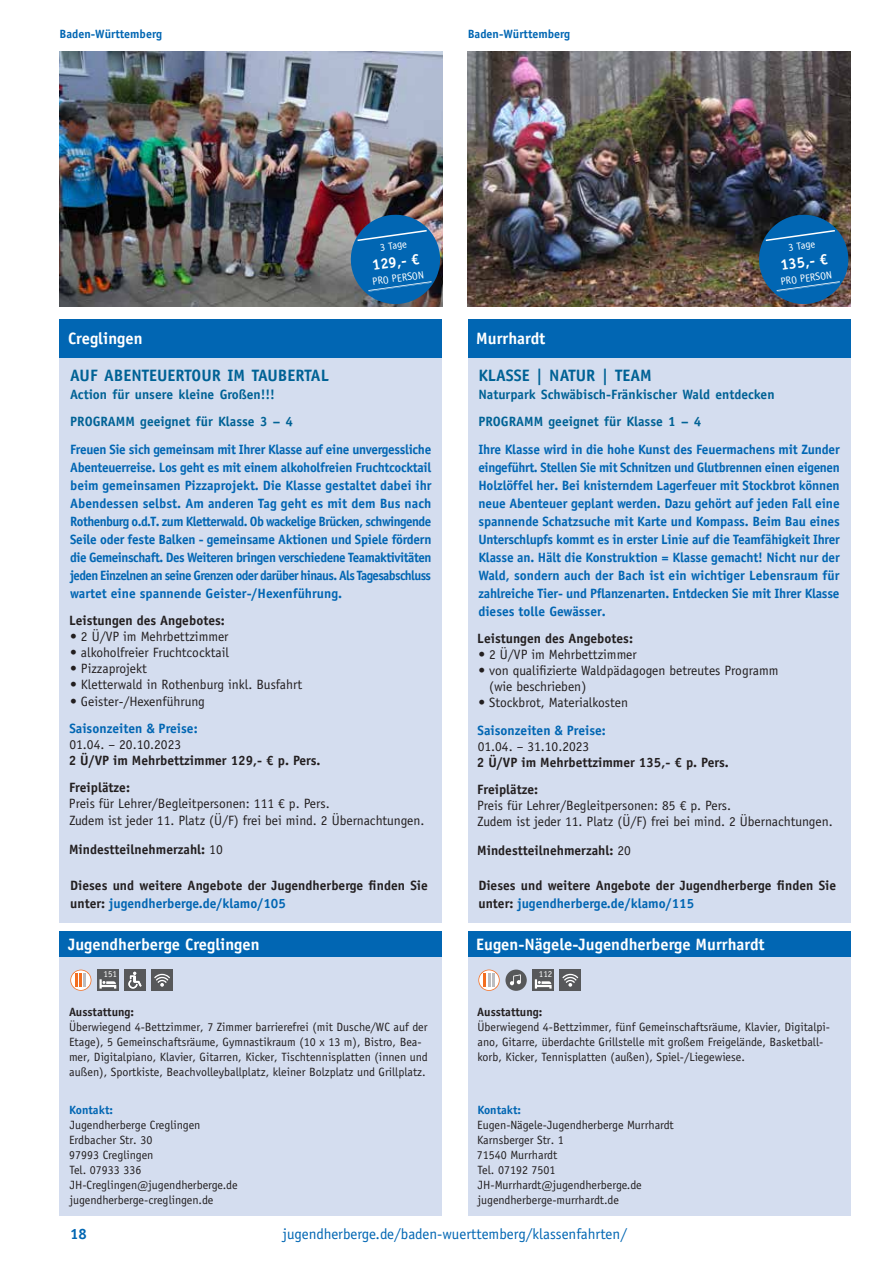
<style>
.page{position:relative;width:893px;height:1263px;background:#fff}
.page>*{position:absolute;margin:0;border:0;box-sizing:border-box;transform-origin:0 0}
.t1{font:700 16.5px "Officina Sans Std";color:#fff}
.t2{font:700 16.5px "Officina Sans Std";color:#006295}
.t3{font:15px "Officina Sans Std";color:#0166b3}
.t4{font:700 15px "Officina Sans Std";color:#fff}
.t5{font:700 15px "Officina Sans Std";color:#0166b3}
.t6{font:700 13.5px/18px "Officina Sans Std";color:#0166b3;text-align:justify}
.t7{font:13.5px/16.2px "Officina Sans Std";color:#231f20}
.t8{font:700 13.5px/18px "Officina Sans Std";color:#231f20}
.t9{font:700 13.5px/26.7px "Officina Sans Std";color:#006295}
.t10{font:12px/15px "Officina Sans Std";color:#231f20}
.t11{font:700 12px "Officina Sans Std";color:#0166b3}
.t12{font:700 12px "Officina Sans Std";color:#231f20}
.t13{font:10.5px "Officina Sans Std";color:#fff}
.t14{font:9px "Officina Sans Std";color:#fff}
.s1{font-weight:400}
.s2{color:#0166b3}
</style>
<div class="page">
<img style="left:60px;top:51px;width:382px;height:230px">
<img style="left:59px;top:281px;width:289px;height:26px">
<img style="left:348px;top:212px;width:95px;height:95px">
<div style="left:60px;top:319px;width:382px;height:604px;background:#d4ddef"></div>
<div style="left:60px;top:319px;width:382px;height:38px;background:#0166b3"></div>
<div style="left:60px;top:931px;width:382px;height:285px;background:#d4ddef"></div>
<div style="left:60px;top:931px;width:382px;height:26px;background:#0166b3"></div>
<div style="left:151px;top:969px;width:22px;height:22px;background:#57585a"></div>
<svg style="left:154px;top:974px;width:16px;height:13px"></svg>
<div style="left:124px;top:969px;width:22px;height:22px;background:#57585a"></div>
<svg style="left:128px;top:972px;width:13px;height:17px"></svg>
<div style="left:97px;top:969px;width:22px;height:22px;background:#57585a"></div>
<svg style="left:99px;top:979px;width:17px;height:9px"></svg>
<svg style="left:70px;top:970px;width:21px;height:21px"></svg>
<img style="left:468px;top:51px;width:382px;height:230px">
<img style="left:467px;top:281px;width:289px;height:26px">
<img style="left:756px;top:212px;width:95px;height:95px">
<div style="left:468px;top:319px;width:382px;height:604px;background:#d4ddef"></div>
<div style="left:468px;top:319px;width:382px;height:38px;background:#0166b3"></div>
<div style="left:468px;top:931px;width:382px;height:285px;background:#d4ddef"></div>
<div style="left:468px;top:931px;width:382px;height:26px;background:#0166b3"></div>
<div style="left:560px;top:969px;width:21px;height:22px;background:#57585a"></div>
<svg style="left:562px;top:974px;width:16px;height:13px"></svg>
<div style="left:533px;top:969px;width:21px;height:22px;background:#57585a"></div>
<svg style="left:535px;top:979px;width:17px;height:9px"></svg>
<svg style="left:505px;top:969px;width:22px;height:22px"></svg>
<svg style="left:510px;top:974px;width:11px;height:11px"></svg>
<svg style="left:478px;top:969px;width:22px;height:22px"></svg>
<p class="t11" style="left:60px;top:26px;width:104px">Baden-Württemberg</p>
<p class="t11" style="left:468px;top:26px;width:104px">Baden-Württemberg</p>
<p class="t1" style="left:68px;top:328px;width:76px">Creglingen</p>
<p class="t2" style="left:70px;top:365px;width:260px">AUF ABENTEUERTOUR IM TAUBERTAL</p>
<p class="t9" style="left:70px;top:381px;width:224px">Action für unsere kleine Großen!!!<br>PROGRAMM geeignet für Klasse 3 – 4</p>
<p class="t13" style="left:379px;top:241px;width:29px;rotate:-8deg">3 Tage</p>
<p class="t4" style="left:371px;top:256px;width:49px;rotate:-8deg">129,- €</p>
<p class="t13" style="left:371px;top:276px;width:53px;rotate:-8deg">PRO PERSON</p>
<p class="t6" style="left:70px;top:440px;width:363px">Freuen Sie sich gemeinsam mit Ihrer Klasse auf eine unvergessliche Abenteuerreise. Los geht es mit einem alkoholfreien Fruchtcocktail beim gemeinsamen Pizzaprojekt. Die Klasse gestaltet dabei ihr Abendessen selbst. Am anderen Tag geht es mit dem Bus nach Rothenburg o.d.T. zum Kletterwald. Ob wackelige Brücken, schwingende Seile oder feste Balken - gemeinsame Aktionen und Spiele fördern die Gemeinschaft. Des Weiteren bringen verschiedene Teamaktivitäten jeden Einzelnen an seine Grenzen oder darüber hinaus. Als Tagesabschluss wartet eine spannende Geister-/Hexenführung.</p>
<p class="t8" style="left:69px;top:611px;width:157px">Leistungen des Angebotes:</p>
<p class="t7" style="left:70px;top:628px;width:160px">• 2 Ü/VP im Mehrbettzimmer</p>
<p class="t7" style="left:70px;top:644px;width:160px">• alkoholfreier Fruchtcocktail</p>
<p class="t7" style="left:70px;top:661px;width:78px">• Pizzaprojekt</p>
<p class="t7" style="left:70px;top:677px;width:233px">• Kletterwald in Rothenburg inkl. Busfahrt</p>
<p class="t7" style="left:70px;top:693px;width:136px">• Geister-/Hexenführung</p>
<p class="t6" style="left:69px;top:719px;width:130px">Saisonzeiten &amp; Preise:</p>
<p class="t7" style="left:69px;top:736px;width:113px">01.04. – 20.10.2023</p>
<p class="t8" style="left:69px;top:751px;width:253px">2 Ü/VP im Mehrbettzimmer 129,- € p. Pers.</p>
<p class="t8" style="left:69px;top:778px;width:62px">Freiplätze:</p>
<p class="t7" style="left:69px;top:796px;width:357px">Preis für Lehrer/Begleitpersonen: 111 € p. Pers.<br>Zudem ist jeder 11. Platz (Ü/F) frei bei mind. 2 Übernachtungen.</p>
<p class="t8" style="left:69px;top:840px;width:155px">Mindestteilnehmerzahl: <span class="s1">10</span></p>
<p class="t8" style="left:70px;top:876px;width:359px">Dieses und weitere Angebote der Jugendherberge finden Sie unter: <span class="s2">jugendherberge.de/klamo/105</span></p>
<p class="t1" style="left:68px;top:934px;width:193px">Jugendherberge Creglingen</p>
<p class="t14" style="left:104px;top:969px;width:15px">151</p>
<p class="t12" style="left:69px;top:1004px;width:67px">Ausstattung:</p>
<p class="t10" style="left:69px;top:1019px;width:360px">Überwiegend 4-Bettzimmer, 7 Zimmer barrierefrei (mit Dusche/WC auf der Etage), 5 Gemeinschaftsräume, Gymnastikraum (10 x 13 m), Bistro, Bea&shy;mer, Digitalpiano, Klavier, Gitarren, Kicker, Tischtennisplatten (innen und außen), Sportkiste, Beachvolleyballplatz, kleiner Bolzplatz und Grillplatz.</p>
<p class="t11" style="left:69px;top:1102px;width:45px">Kontakt:</p>
<p class="t10" style="left:69px;top:1117px;width:170px">Jugendherberge Creglingen<br>Erdbacher Str. 30<br>97993 Creglingen<br>Tel. 07933 336<br>JH-Creglingen@jugendherberge.de jugendherberge-creglingen.de</p>
<p class="t13" style="left:787px;top:241px;width:29px;rotate:-8deg">3 Tage</p>
<p class="t4" style="left:779px;top:256px;width:49px;rotate:-8deg">135,- €</p>
<p class="t13" style="left:780px;top:276px;width:53px;rotate:-8deg">PRO PERSON</p>
<p class="t1" style="left:476px;top:328px;width:71px">Murrhardt</p>
<p class="t2" style="left:478px;top:365px;width:175px">KLASSE | NATUR | TEAM</p>
<p class="t9" style="left:478px;top:381px;width:298px">Naturpark Schwäbisch-Fränkischer Wald entdecken<br>PROGRAMM geeignet für Klasse 1 – 4</p>
<p class="t6" style="left:478px;top:440px;width:363px">Ihre Klasse wird in die hohe Kunst des Feuermachens mit Zunder eingeführt. Stellen Sie mit Schnitzen und Glutbrennen einen eigenen Holzlöffel her. Bei knisterndem Lagerfeuer mit Stockbrot können neue Abenteuer geplant werden. Dazu gehört auf jeden Fall eine spannende Schatzsuche mit Karte und Kompass. Beim Bau eines Unterschlupfs kommt es in erster Linie auf die Teamfähigkeit Ihrer Klasse an. Hält die Konstruktion = Klasse gemacht! Nicht nur der Wald, sondern auch der Bach ist ein wichtiger Lebensraum für zahlreiche Tier- und Pflanzenarten. Entdecken Sie mit Ihrer Klasse dieses tolle Gewässer.</p>
<p class="t8" style="left:477px;top:629px;width:157px">Leistungen des Angebotes:</p>
<p class="t7" style="left:478px;top:646px;width:160px">• 2 Ü/VP im Mehrbettzimmer</p>
<p class="t7" style="left:489px;top:662px;width:291px;text-indent:-11px">• von qualifizierte Waldpädagogen betreutes Programm (wie beschrieben)</p>
<p class="t7" style="left:478px;top:695px;width:151px">• Stockbrot, Materialkosten</p>
<p class="t6" style="left:478px;top:721px;width:130px">Saisonzeiten &amp; Preise:</p>
<p class="t7" style="left:478px;top:738px;width:113px">01.04. – 31.10.2023</p>
<p class="t8" style="left:477px;top:753px;width:253px">2 Ü/VP im Mehrbettzimmer 135,- € p. Pers.</p>
<p class="t8" style="left:477px;top:780px;width:62px">Freiplätze:</p>
<p class="t7" style="left:477px;top:797px;width:357px">Preis für Lehrer/Begleitpersonen: 85 € p. Pers.<br>Zudem ist jeder 11. Platz (Ü/F) frei bei mind. 2 Übernachtungen.</p>
<p class="t8" style="left:477px;top:841px;width:155px">Mindestteilnehmerzahl: <span class="s1">20</span></p>
<p class="t8" style="left:478px;top:876px;width:359px">Dieses und weitere Angebote der Jugendherberge finden Sie unter: <span class="s2">jugendherberge.de/klamo/115</span></p>
<p class="t1" style="left:476px;top:934px;width:290px">Eugen-Nägele-Jugendherberge Murrhardt</p>
<p class="t14" style="left:539px;top:969px;width:15px">112</p>
<p class="t12" style="left:477px;top:1004px;width:67px">Ausstattung:</p>
<p class="t10" style="left:477px;top:1019px;width:354px">Überwiegend 4-Bettzimmer, fünf Gemeinschaftsräume, Klavier, Digitalpi&shy;ano, Gitarre, überdachte Grillstelle mit großem Freigelände, Basketball&shy;korb, Kicker, Tennisplatten (außen), Spiel-/Liegewiese.</p>
<p class="t11" style="left:477px;top:1102px;width:45px">Kontakt:</p>
<p class="t10" style="left:477px;top:1117px;width:198px">Eugen-Nägele-Jugendherberge Murrhardt<br>Karnsberger Str. 1<br>71540 Murrhardt<br>Tel. 07192 7501<br>JH-Murrhardt@jugendherberge.de jugendherberge-murrhardt.de</p>
<p class="t5" style="left:70px;top:1225px;width:18px">18</p>
<p class="t3" style="left:283px;top:1225px;width:346px">jugendherberge.de/baden-wuerttemberg/klassenfahrten/</p>
</div>
